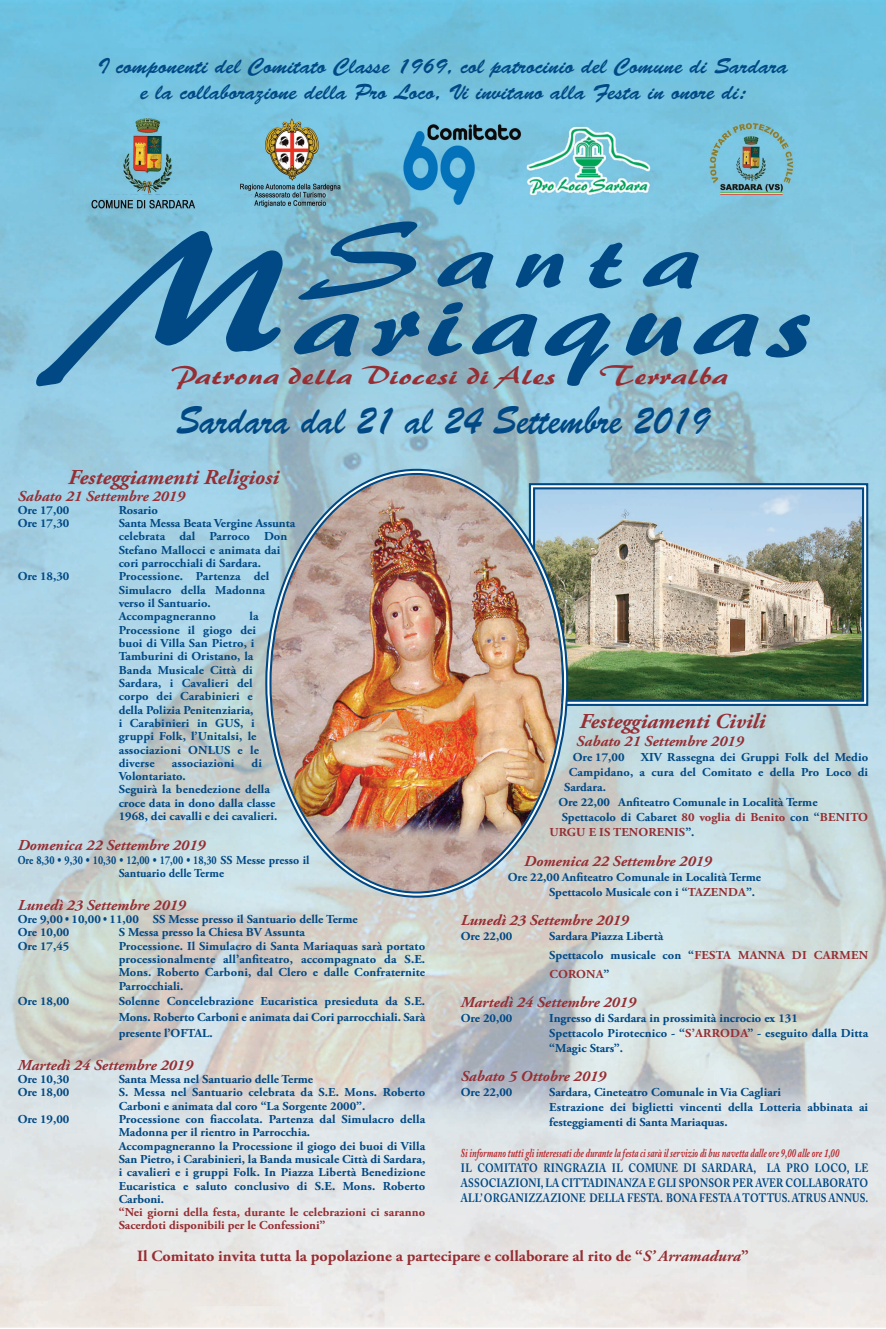
<style>
.page{position:relative;width:886px;height:1329px;background:#fff}
.page>*{position:absolute;margin:0;border:0;box-sizing:border-box;transform-origin:0 0}
.t1{font:101.5px "Brush 445 BT";letter-spacing:.05em;color:#014984;scale:1.35 1}
.t2{font:87px "Brush 445 BT";letter-spacing:.15em;color:#014984;scale:1.35 1}
.t3{font:39.44px "Brush Script Std";color:#014984;scale:.85 1}
.t4{font:24.44px "Brush 445 BT";color:#962e33;scale:1.35 1}
.t5{font:21.88px/25.6px "Brush Script Std";color:#014984;text-align:center}
.t6{font:italic 700 21.19px "Adobe Garamond Pro";color:#962e33}
.t7{font:700 15.62px "Adobe Garamond Pro";color:#962e33}
.t8{font:italic 700 15.12px "Adobe Garamond Pro";color:#962e33}
.t9{font:700 12.12px/13.3px "Adobe Garamond Pro";color:#014984}
.t10{font:700 12.12px/15px "Adobe Caslon Pro";letter-spacing:.015em;color:#014984;text-align:justify;scale:.83 1}
.t11{font:700 12.12px/13.3px "Adobe Garamond Pro";letter-spacing:.01em;color:#962e33}
.t12{font:italic 700 12.12px "Adobe Caslon Pro";color:#b7282e;scale:.72 1}
.t13{font:700 12.12px/13.3px "Adobe Garamond Pro";color:#014984;scale:.83 1}
.s1{font-size:174px}
.s2{color:#962e33}
.s3{color:#014984}
.s4{font-style:italic}
</style>
<div class="page">
<img style="left:0;top:0;width:886px;height:1327px">
<img style="left:78px;top:114px;width:728px;height:99px">
<img style="left:569px;top:490px;width:292px;height:209px">
<div style="left:529px;top:483px;width:339px;height:223px;border:2px solid #014984"></div>
<div style="left:533px;top:487px;width:331px;height:215px;border:2px solid #014984"></div>
<img style="left:264px;top:468px;width:305px;height:431px">
<img style="left:268px;top:472px;width:297px;height:422px">
<h3 class="t5" style="left:98px;top:56px;width:692px">I componenti del Comitato Classe 1969, col patrocinio del Comune di Sardara e la collaborazione della Pro Loco, Vi invitano alla Festa in onore di:</h3>
<h2 class="t2" style="left:88px;top:206px;width:459px"><span class="s1">M</span>Santa</h2>
<h1 class="t1" style="left:300px;top:260px;width:386px">ariaquas</h1>
<h3 class="t4" style="left:172px;top:361px;width:287px">Patrona della Diocesi di Ales</h3>
<h3 class="t4" style="left:600px;top:361px;width:98px">Terralba</h3>
<h3 class="t3" style="left:176px;top:406px;width:628px">Sardara dal 21 al 24 Settembre 2019</h3>
<h3 class="t6" style="left:68px;top:468px;width:212px">Festeggiamenti Religiosi</h3>
<p class="t8" style="left:18px;top:490px;width:169px">Sabato 21 Settembre 2019</p>
<p class="t9" style="left:18px;top:504px;width:53px">Ore 17,00</p>
<p class="t9" style="left:119px;top:504px;width:41px">Rosario</p>
<p class="t9" style="left:18px;top:518px;width:53px">Ore 17,30</p>
<p class="t9" style="left:119px;top:518px;width:178px">Santa Messa Beata Vergine Assunta celebrata dal Parroco Don<br>Stefano Mallocci e animata dai cori parrocchiali di Sardara.</p>
<p class="t9" style="left:18px;top:571px;width:53px">Ore 18,30</p>
<p class="t9" style="left:119px;top:571px;width:152px">Processione. Partenza del<br>Simulacro della Madonna verso il Santuario.<br>Accompagneranno</p>
<p class="t9" style="left:119px;top:611px;width:142px;text-indent:131px">la<br>Processione il giogo dei buoi di Villa San Pietro, i<br>Tamburini di Oristano, la<br>Banda Musicale Città di<br>Sardara, i Cavalieri del corpo dei Carabinieri e della Polizia Penitenziaria, i Carabinieri in GUS, i gruppi Folk, l’Unitalsi, le associazioni ONLUS e le diverse</p>
<p class="t9" style="left:172px;top:757px;width:64px">associazioni</p>
<p class="t9" style="left:251px;top:757px;width:12px">di</p>
<p class="t9" style="left:119px;top:771px;width:160px">Volontariato.<br>Seguirà la benedezione della croce data in dono dalla classe<br>1968, dei cavalli e dei cavalieri.</p>
<p class="t8" style="left:18px;top:840px;width:189px">Domenica 22 Settembre 2019</p>
<p class="t13" style="left:119px;top:854px;width:231px;text-indent:-101px">Ore 8,30 • 9,30 • 10,30 • 12,00 • 17,00 • 18,30 SS Messe presso il<br>Santuario delle Terme</p>
<p class="t8" style="left:18px;top:899px;width:170px">Lunedì 23 Settembre 2019</p>
<p class="t9" style="left:18px;top:914px;width:341px">Ore 9,00 • 10,00 • 11,00 SS Messe presso il Santuario delle Terme<br>Ore 10,00</p>
<p class="t9" style="left:119px;top:927px;width:188px">S Messa presso la Chiesa BV Assunta</p>
<p class="t9" style="left:18px;top:940px;width:53px">Ore 17,45</p>
<p class="t9" style="left:119px;top:940px;width:308px;text-align:justify">Processione. Il Simulacro di Santa Mariaquas sarà portato processionalmente all’anfiteatro, accompagnato da S.E.<br>Mons. Roberto Carboni, dal Clero e dalle Confraternite Parrocchiali.</p>
<p class="t9" style="left:18px;top:996px;width:53px">Ore 18,00</p>
<p class="t9" style="left:119px;top:995px;width:308px;line-height:15.8px;text-align:justify">Solenne Concelebrazione Eucaristica presieduta da S.E.<br>Mons. Roberto Carboni e animata dai Cori parrocchiali. Sarà presente l’OFTAL.</p>
<p class="t8" style="left:18px;top:1059px;width:177px">Martedì 24 Settembre 2019</p>
<p class="t9" style="left:18px;top:1073px;width:53px">Ore 10,30</p>
<p class="t9" style="left:119px;top:1073px;width:196px">Santa Messa nel Santuario delle Terme</p>
<p class="t9" style="left:18px;top:1087px;width:53px">Ore 18,00</p>
<p class="t9" style="left:119px;top:1087px;width:308px">S. Messa nel Santuario celebrata da S.E. Mons. Roberto<br>Carboni e animata dal coro “La Sorgente 2000”.</p>
<p class="t9" style="left:18px;top:1113px;width:53px">Ore 19,00</p>
<p class="t9" style="left:119px;top:1113px;width:308px">Processione con fiaccolata. Partenza dal Simulacro della Madonna per il rientro in Parrocchia.<br>Accompagneranno la Processione il giogo dei buoi di Villa San Pietro, i Carabinieri, la Banda musicale Città di Sardara, i cavalieri e i gruppi Folk. In Piazza Libertà Benedizione Eucaristica e saluto conclusivo di S.E. Mons. Roberto Carboni.</p>
<p class="t11" style="left:119px;top:1207px;width:308px">“Nei giorni della festa, durante le celebrazioni ci saranno<br>Sacerdoti disponibili per le Confessioni”</p>
<h3 class="t6" style="left:579px;top:712px;width:187px">Festeggiamenti Civili</h3>
<p class="t8" style="left:576px;top:735px;width:169px">Sabato 21 Settembre 2019</p>
<p class="t9" style="left:573px;top:752px;width:53px">Ore 17,00</p>
<p class="t9" style="left:641px;top:752px;width:229px">XIV Rassegna dei Gruppi Folk del Medio</p>
<p class="t9" style="left:569px;top:767px;width:301px">Campidano, a cura del Comitato e della Pro Loco di</p>
<p class="t9" style="left:564px;top:782px;width:43px">Sardara.</p>
<p class="t9" style="left:558px;top:797px;width:261px">Ore 22,00 Anfiteatro Comunale in Località Terme</p>
<p class="t9" style="left:562px;top:812px;width:308px">Spettacolo di Cabaret <span class="s2">80 voglia di Benito</span> con “<span class="s2">BENITO</span></p>
<p class="t11" style="left:549px;top:827px;width:147px">URGU E IS TENORENIS<span class="s3">”.</span></p>
<p class="t8" style="left:524px;top:855px;width:189px">Domenica 22 Settembre 2019</p>
<p class="t9" style="left:549px;top:870px;width:213px;line-height:15px;text-indent:-41px">Ore 22,00 Anfiteatro Comunale in Località Terme<br>Spettacolo Musicale con i “<span class="s2">TAzENDA</span>”.</p>
<p class="t8" style="left:461px;top:914px;width:170px">Lunedì 23 Settembre 2019</p>
<p class="t9" style="left:461px;top:931px;width:53px">Ore 22,00</p>
<p class="t9" style="left:549px;top:928px;width:320px;line-height:18.8px">Sardara Piazza Libertà<br>Spettacolo musicale con “<span class="s2">FESTA MANNA DI CARMEN<br>CORONA</span>”</p>
<p class="t8" style="left:461px;top:996px;width:177px">Martedì 24 Settembre 2019</p>
<p class="t9" style="left:461px;top:1012px;width:53px">Ore 20,00</p>
<p class="t9" style="left:549px;top:1012px;width:320px;line-height:15px">Ingresso di Sardara in prossimità incrocio ex 131<br>Spettacolo Pirotecnico - “<span class="s2">S’ARRODA</span>” - eseguito dalla Ditta “Magic Stars”.</p>
<p class="t8" style="left:461px;top:1070px;width:147px">Sabato 5 Ottobre 2019</p>
<p class="t9" style="left:461px;top:1087px;width:53px">Ore 22,00</p>
<p class="t9" style="left:549px;top:1086px;width:320px;line-height:15px">Sardara, Cineteatro Comunale in Via Cagliari<br>Estrazione dei biglietti vincenti della Lotteria abbinata ai festeggiamenti di Santa Mariaquas.</p>
<p class="t12" style="left:461px;top:1149px;width:527px">Si informano tutti gli interessati che durante la festa ci sarà il servizio di bus navetta dalle ore 9,00 alle ore 1,00</p>
<p class="t10" style="left:461px;top:1161px;width:492px">IL COMITATO RINGRAZIA IL COMUNE DI SARDARA, LA PRO LOCO, LE ASSOCIAZIONI, LA CITTADINANZA E GLI SPONSOR PER AVER COLLABORATO ALL’ ORGANIZZAZIONE DELLA FESTA. BONA FESTA A TOTTUS. ATRUS ANNUS.</p>
<p class="t7" style="left:137px;top:1250px;width:613px">Il Comitato invita tutta la popolazione a partecipare e collaborare al rito de “<span class="s4">S’ Arramadura</span>”</p>
</div>
